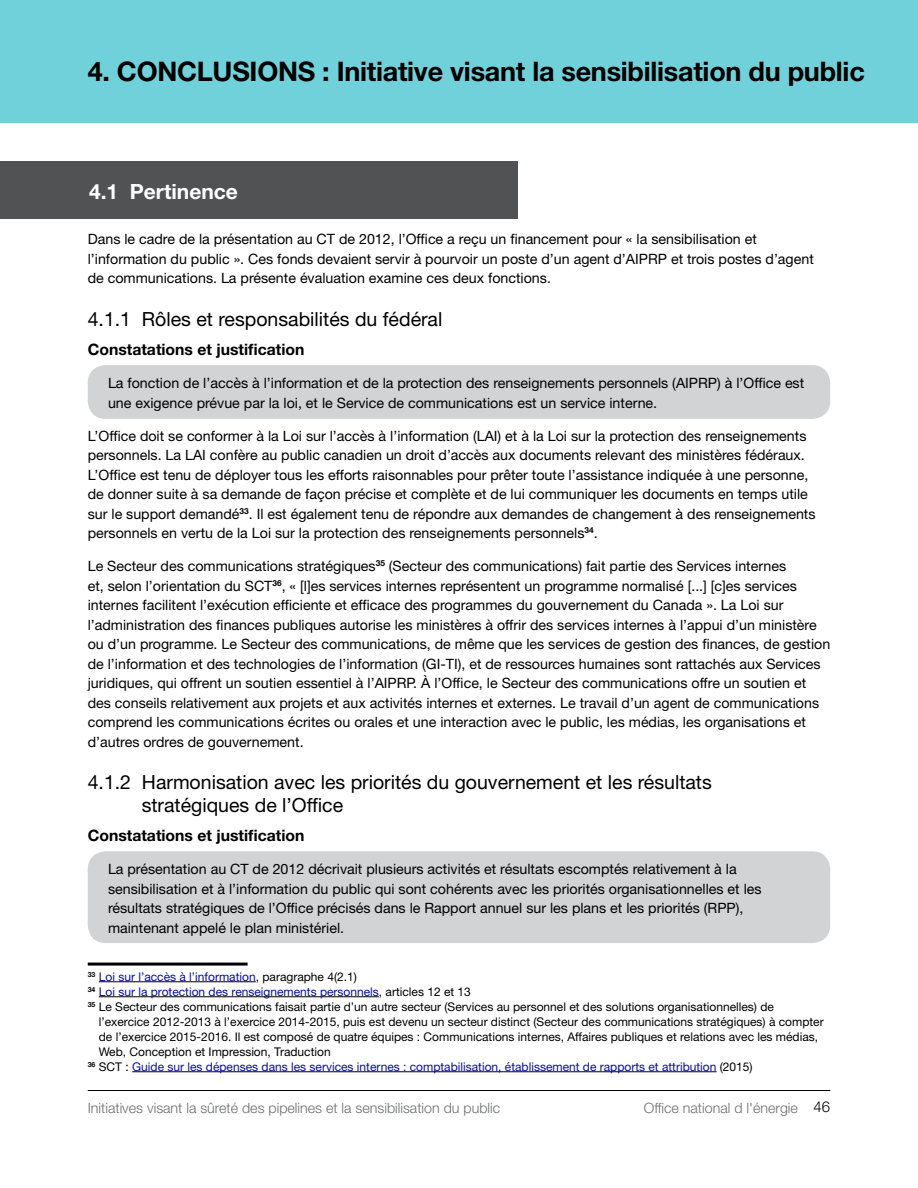
<style>
.page{position:relative;width:918px;height:1188px;background:#fff}
.page>*{position:absolute;margin:0;border:0;box-sizing:border-box;transform-origin:0 0}
.t1{font:700 27px "Helvetica Neue LT Std";letter-spacing:-.01em;color:#000}
.t2{font:700 21px "Helvetica Neue LT Std";color:#fff}
.t3{font:19.5px/22.5px "Helvetica Neue LT Std";color:#000}
.t4{font:700 15.75px "Helvetica Neue LT Std";color:#000}
.t5{font:14.25px/19.5px "Helvetica Neue LT Std";color:#000}
.t6{font:300 14.25px "Helvetica Neue LT Std";color:#6d6e71}
.t7{font:12px "Helvetica Neue LT Std";color:#000}
.t8{font:12px "Helvetica Neue LT Std";color:#060e9f}
.s1{color:#000}
.s2{font-size:15px;color:#000}
</style>
<div class="page">
<hr style="left:88px;top:1090px;width:742px;height:1px;background:#000">
<div style="left:0;top:0;width:918px;height:122px;background:#70d1da"></div>
<div style="left:0;top:161px;width:518px;height:58px;background:#515254"></div>
<div style="left:88px;top:851px;width:742px;height:92px;background:#d1d3d4;border-radius:18px"></div>
<div style="left:88px;top:365px;width:742px;height:54px;background:#d1d3d4;border-radius:18px"></div>
<hr style="left:99px;top:981px;width:157px;height:1px;background:#000">
<hr style="left:99px;top:996px;width:280px;height:1px;background:#000">
<hr style="left:132px;top:1071px;width:585px;height:1px;background:#000">
<hr style="left:88px;top:963px;width:160px;height:3px;background:#000">
<h1 class="t1" style="left:88px;top:54px;width:779px">4. CONCLUSIONS : Initiative visant la sensibilisation du public</h1>
<h2 class="t2" style="left:89px;top:178px;width:150px">4.1 Pertinence</h2>
<p class="t5" style="left:88px;top:229px;width:728px">Dans le cadre de la présentation au CT de 2012, l’Office a reçu un financement pour « la sensibilisation et l’information du public ». Ces fonds devaient servir à pourvoir un poste d’un agent d’AIPRP et trois postes d’agent de communications. La présente évaluation examine ces deux fonctions.</p>
<h3 class="t3" style="left:88px;top:307px;width:356px">4.1.1 Rôles et responsabilités du fédéral</h3>
<p class="t4" style="left:88px;top:340px;width:218px">Constatations et justification</p>
<p class="t5" style="left:108px;top:373px;width:698px">La fonction de l’accès à l’information et de la protection des renseignements personnels (AIPRP) à l’Office est une exigence prévue par la loi, et le Service de communications est un service interne.</p>
<p class="t5" style="left:88px;top:426px;width:729px">L’Office doit se conformer à la Loi sur l’accès à l’information (LAI) et à la Loi sur la protection des renseignements personnels. La LAI confère au public canadien un droit d’accès aux documents relevant des ministères fédéraux.<br>L’Office est tenu de déployer tous les efforts raisonnables pour prêter toute l’assistance indiquée à une personne, de donner suite à sa demande de façon précise et complète et de lui communiquer les documents en temps utile sur le support demandé<sup>33</sup>. Il est également tenu de répondre aux demandes de changement à des renseignements personnels en vertu de la Loi sur la protection des renseignements personnels<sup>34</sup>.</p>
<p class="t5" style="left:88px;top:556px;width:744px">Le Secteur des communications stratégiques<sup>35</sup> (Secteur des communications) fait partie des Services internes<br>et, selon l’orientation du SCT<sup>36</sup>, « [l]es services internes représentent un programme normalisé [...] [c]es services internes facilitent l’exécution efficiente et efficace des programmes du gouvernement du Canada ». La Loi sur l’administration des finances publiques autorise les ministères à offrir des services internes à l’appui d’un ministère ou d’un programme. Le Secteur des communications, de même que les services de gestion des finances, de gestion de l’information et des technologies de l’information (GI-TI), et de ressources humaines sont rattachés aux Services juridiques, qui offrent un soutien essentiel à l’AIPRP. À l’Office, le Secteur des communications offre un soutien et des conseils relativement aux projets et aux activités internes et externes. Le travail d’un agent de communications comprend les communications écrites ou orales et une interaction avec le public, les médias, les organisations et d’autres ordres de gouvernement.</p>
<h3 class="t3" style="left:142px;top:771px;width:572px;text-indent:-54px">4.1.2 Harmonisation avec les priorités du gouvernement et les résultats stratégiques de l’Office</h3>
<p class="t4" style="left:88px;top:826px;width:218px">Constatations et justification</p>
<p class="t5" style="left:108px;top:859px;width:655px">La présentation au CT de 2012 décrivait plusieurs activités et résultats escomptés relativement à la sensibilisation et à l’information du public qui sont cohérents avec les priorités organisationnelles et les résultats stratégiques de l’Office précisés dans le Rapport annuel sur les plans et les priorités (RPP), maintenant appelé le plan ministériel.</p>
<p class="t8" style="left:88px;top:969px;width:271px"><sup>33</sup> Loi sur l’accès à l’information<span class="s1">, paragraphe 4(2.1)</span></p>
<p class="t8" style="left:88px;top:984px;width:385px"><sup>34</sup> Loi sur la protection des renseignements personnels<span class="s1">, articles 12 et 13</span></p>
<p class="t7" style="left:88px;top:999px;width:688px"><sup>35</sup> Le Secteur des communications faisait partie d’un autre secteur (Services au personnel et des solutions organisationnelles) de</p>
<p class="t7" style="left:99px;top:1014px;width:726px">l’exercice 2012-2013 à l’exercice 2014-2015, puis est devenu un secteur distinct (Secteur des communications stratégiques) à compter</p>
<p class="t7" style="left:99px;top:1029px;width:721px">de l’exercice 2015-2016. Il est composé de quatre équipes : Communications internes, Affaires publiques et relations avec les médias,</p>
<p class="t7" style="left:99px;top:1044px;width:233px">Web, Conception et Impression, Traduction</p>
<p class="t8" style="left:88px;top:1059px;width:667px"><sup>36</sup> <span class="s1">SCT :</span> Guide sur les dépenses dans les services internes : comptabilisation, établissement de rapports et attribution <span class="s1">(2015)</span></p>
<p class="t6" style="left:88px;top:1099px;width:414px">Initiatives visant la sûreté des pipelines et la sensibilisation du public</p>
<p class="t6" style="left:644px;top:1099px;width:188px">Office national d l'énergie <span class="s2">46</span></p>
</div>
